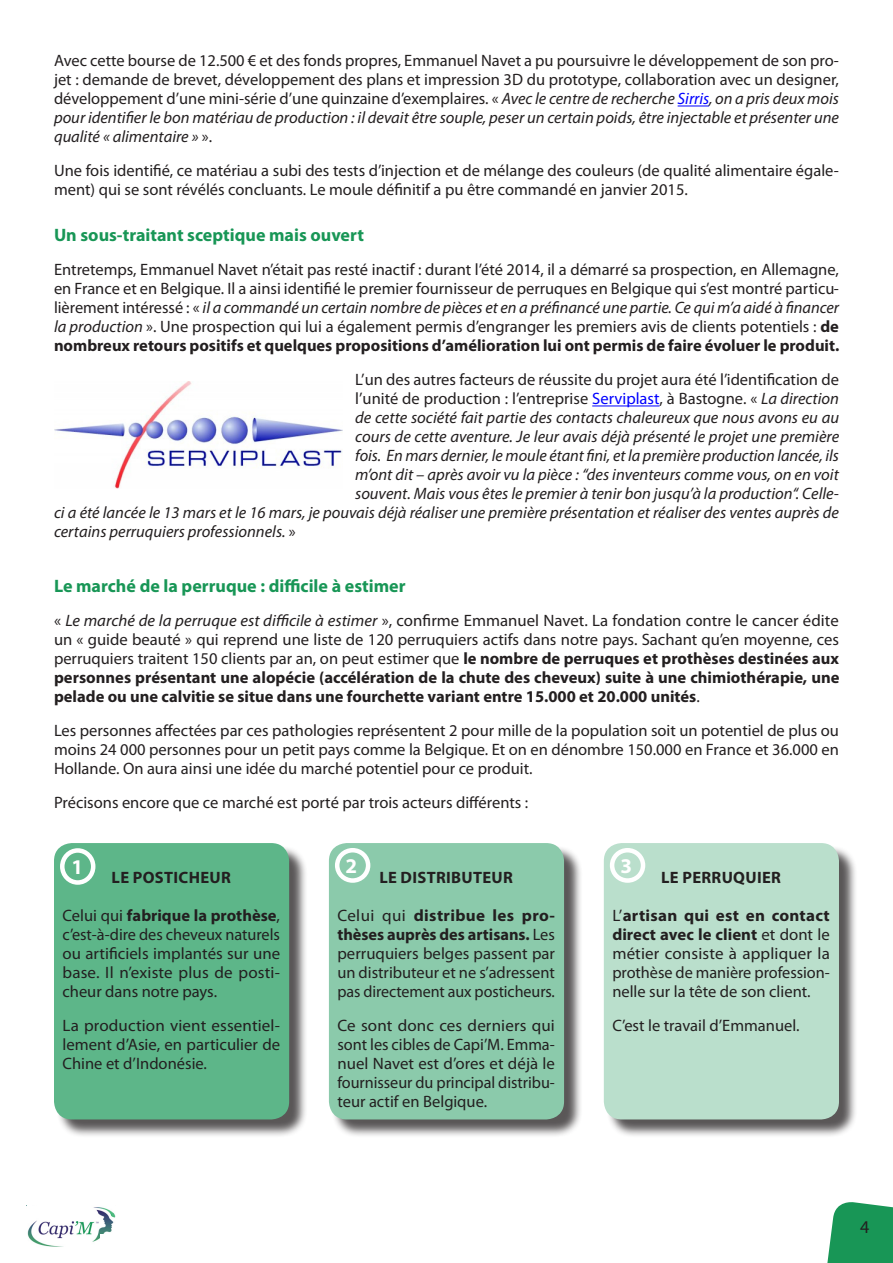
<style>
.page{position:relative;width:893px;height:1263px;background:#fff}
.page>*{position:absolute;margin:0;border:0;box-sizing:border-box;transform-origin:0 0}
.t1{font:700 21px "Myriad Pro";color:#fff}
.t2{font:700 18px "Myriad Pro";color:#189656}
.t3{font:18px "Myriad Pro";color:#231f20}
.t4{font:16.5px/19px "Myriad Pro";color:#231f20;text-align:justify}
.t5{font:italic 16.5px "Myriad Pro";color:#231f20}
.t6{font:700 16.5px/19px "Myriad Pro";color:#231f20;text-align:justify}
.t7{font:700 16.5px "Myriad Pro";letter-spacing:.02em;color:#231f20}
.s1{font-style:italic}
.s2{font-style:italic;color:#00f}
.s3{font-weight:700}
.s4{color:#00f}
.s5{font-style:normal}
.s6{font-weight:400}
.s7{font-weight:400;font-style:italic}
</style>
<div class="page">
<svg style="left:827px;top:1202px;width:66px;height:61px;background:#30a067"></svg>
<img style="left:27px;top:1207px;width:89px;height:40px">
<svg style="left:27px;top:1207px;width:4px;height:3px"></svg>
<div style="left:101px;top:1234px;width:15px;height:13px;background:#fff"></div>
<hr style="left:678px;top:106px;width:31px;height:1px;background:#00f">
<hr style="left:592px;top:405px;width:67px;height:1px;background:#00f">
<div style="left:56px;top:845px;width:252px;height:293px;background:#231f20;opacity:.75"></div>
<div style="left:54px;top:843px;width:235px;height:276px;background:#5db689;border-radius:18px"></div>
<div style="left:60px;top:848px;width:35px;height:37px;border:4px solid #fff;border-radius:50%"></div>
<div style="left:331px;top:845px;width:252px;height:293px;background:#231f20;opacity:.75"></div>
<div style="left:329px;top:843px;width:235px;height:276px;background:#8bcaab;border-radius:18px"></div>
<div style="left:335px;top:848px;width:35px;height:35px;border:4px solid #fff;border-radius:50%"></div>
<div style="left:606px;top:845px;width:252px;height:293px;background:#231f20;opacity:.75"></div>
<div style="left:604px;top:843px;width:235px;height:276px;background:#badfcc;border-radius:18px"></div>
<div style="left:610px;top:848px;width:35px;height:35px;border:4px solid #fff;border-radius:50%"></div>
<img style="left:54px;top:382px;width:288px;height:107px">
<p class="t4" style="left:54px;top:51px;width:786px">Avec cette bourse de 12.500 € et des fonds propres, Emmanuel Navet a pu poursuivre le développement de son pro&shy;jet : demande de brevet, développement des plans et impression 3D du prototype, collaboration avec un designer, développement d’une mini-série d’une quinzaine d’exemplaires. « <span class="s1">Avec le centre de recherche</span> <span class="s2">Sirris</span><span class="s1">, on a pris deux mois pour identifier le bon matériau de production : il devait être souple, peser un certain poids, être injectable et présenter une qualité « alimentaire »</span> ».</p>
<p class="t4" style="left:54px;top:161px;width:786px">Une fois identifié, ce matériau a subi des tests d’injection et de mélange des couleurs (de qualité alimentaire égale&shy;ment) qui se sont révélés concluants. Le moule définitif a pu être commandé en janvier 2015.</p>
<p class="t2" style="left:54px;top:224px;width:311px">Un sous-traitant sceptique mais ouvert</p>
<p class="t4" style="left:54px;top:260px;width:787px">Entretemps, Emmanuel Navet n’était pas resté inactif : durant l’été 2014, il a démarré sa prospection, en Allemagne, en France et en Belgique. Il a ainsi identifié le premier fournisseur de perruques en Belgique qui s’est montré particu&shy;lièrement intéressé : « <span class="s1">il a commandé un certain nombre de pièces et en a préfinancé une partie. Ce qui m’a aidé à financer la production</span> ». Une prospection qui lui a également permis d’engranger les premiers avis de clients potentiels : <span class="s3">de nombreux retours positifs et quelques propositions d’amélioration lui ont permis de faire évoluer le produit.</span></p>
<p class="t4" style="left:355px;top:370px;width:485px">L’un des autres facteurs de réussite du projet aura été l’identification de</p>
<p class="t4" style="left:355px;top:389px;width:485px">l’unité de production : l’entreprise <span class="s4">Serviplast</span>, à Bastogne. « <span class="s1">La direction</span></p>
<p class="t5" style="left:355px;top:408px;width:485px">de cette société fait partie des contacts chaleureux que nous avons eu au</p>
<p class="t5" style="left:355px;top:426px;width:486px">cours de cette aventure. Je leur avais déjà présenté le projet une première</p>
<p class="t5" style="left:355px;top:445px;width:485px">fois. En mars dernier, le moule étant fini, et la première production lancée, ils</p>
<p class="t5" style="left:355px;top:464px;width:485px">m’ont dit – après avoir vu la pièce : ‘‘des inventeurs comme vous, on en voit</p>
<p class="t5" style="left:355px;top:483px;width:485px">souvent. Mais vous êtes le premier à tenir bon jusqu’à la production‘‘. Celle-</p>
<p class="t5" style="left:54px;top:502px;width:786px">ci a été lancée le 13 mars et le 16 mars, je pouvais déjà réaliser une première présentation et réaliser des ventes auprès de</p>
<p class="t5" style="left:54px;top:521px;width:243px">certains perruquiers professionnels. <span class="s5">»</span></p>
<p class="t2" style="left:54px;top:574px;width:353px">Le marché de la perruque : difficile à estimer</p>
<p class="t6" style="left:54px;top:610px;width:787px"><span class="s6">«</span> <span class="s7">Le marché de la perruque est difficile à estimer</span> <span class="s6">», confirme Emmanuel Navet. La fondation contre le cancer édite un « guide beauté » qui reprend une liste de 120 perruquiers actifs dans notre pays. Sachant qu’en moyenne, ces perruquiers traitent 150 clients par an, on peut estimer que</span> le nombre de perruques et prothèses destinées aux personnes présentant une alopécie (accélération de la chute des cheveux) suite à une chimiothérapie, une pelade ou une calvitie se situe dans une fourchette variant entre 15.000 et 20.000 unités<span class="s6">.</span></p>
<p class="t4" style="left:54px;top:720px;width:786px">Les personnes affectées par ces pathologies représentent 2 pour mille de la population soit un potentiel de plus ou moins 24 000 personnes pour un petit pays comme la Belgique. Et on en dénombre 150.000 en France et 36.000 en Hollande. On aura ainsi une idée du marché potentiel pour ce produit.</p>
<p class="t4" style="left:54px;top:792px;width:476px">Précisons encore que ce marché est porté par trois acteurs différents :</p>
<p class="t1" style="left:71px;top:853px;width:13px">1</p>
<p class="t7" style="left:112px;top:866px;width:121px">LE POSTICHEUR</p>
<p class="t4" style="left:63px;top:905px;width:219px">Celui qui <span class="s3">fabrique la prothèse</span>, c’est-à-dire des cheveux naturels ou artificiels implantés sur une base. Il n’existe plus de posti&shy;cheur dans notre pays.</p>
<p class="t4" style="left:63px;top:1015px;width:219px">La production vient essentiel&shy;lement d’Asie, en particulier de Chine et d’Indonésie.</p>
<p class="t1" style="left:346px;top:852px;width:13px">2</p>
<p class="t7" style="left:379px;top:866px;width:135px">LE DISTRIBUTEUR</p>
<p class="t4" style="left:337px;top:905px;width:219px">Celui qui <span class="s3">distribue les pro&shy;thèses auprès des artisans.</span> Les perruquiers belges passent par un distributeur et ne s’adressent pas directement aux posticheurs.</p>
<p class="t4" style="left:337px;top:1015px;width:219px">Ce sont donc ces derniers qui sont les cibles de Capi’M. Emma&shy;nuel Navet est d’ores et déjà le fournisseur du principal distribu&shy;teur actif en Belgique.</p>
<p class="t1" style="left:620px;top:852px;width:13px">3</p>
<p class="t7" style="left:661px;top:866px;width:121px">LE PERRUQUIER</p>
<p class="t4" style="left:612px;top:905px;width:219px">L’<span class="s3">artisan qui est en contact direct avec le client</span> et dont le métier consiste à appliquer la prothèse de manière profession&shy;nelle sur la tête de son client.</p>
<p class="t4" style="left:612px;top:1015px;width:189px">C’est le travail d’Emmanuel.</p>
<p class="t3" style="left:860px;top:1216px;width:11px">4</p>
</div>
